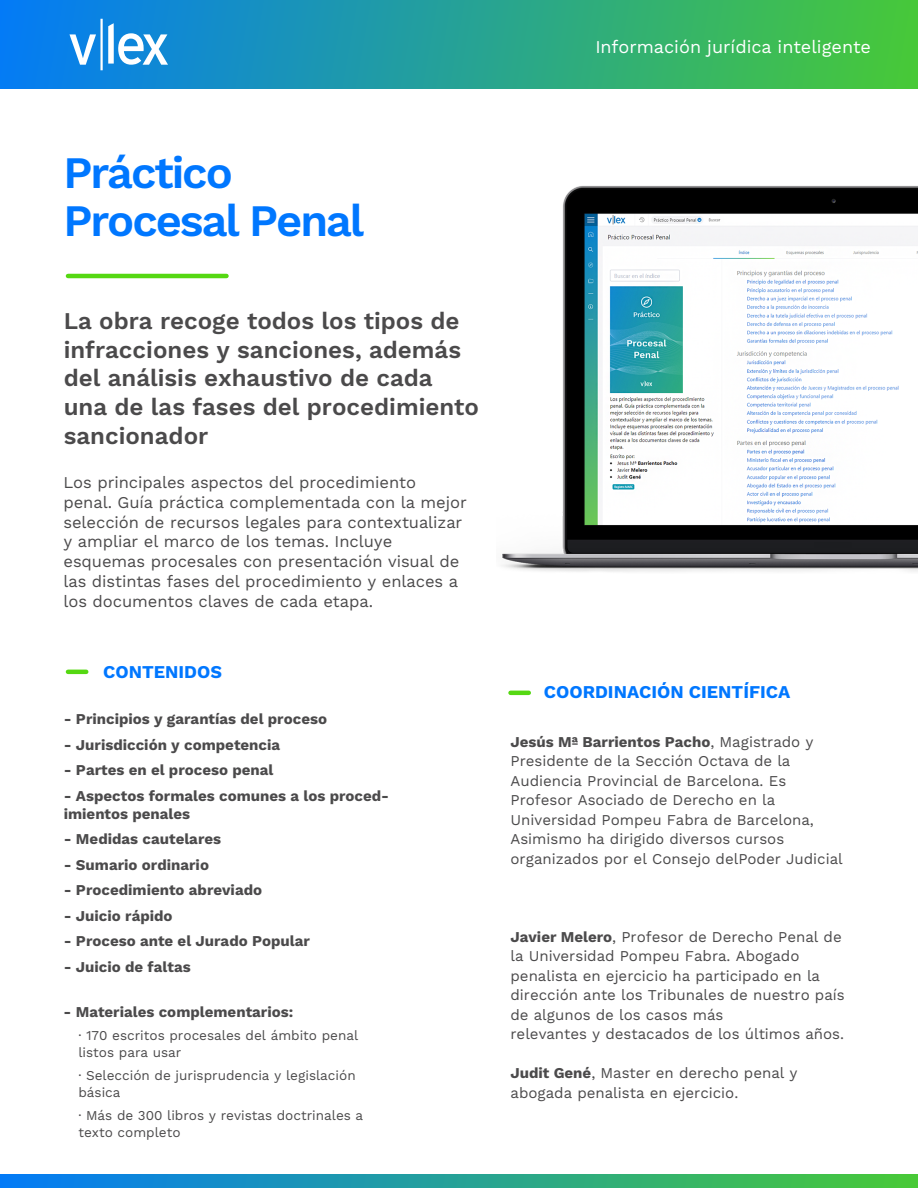
<style>
.page{position:relative;width:918px;height:1188px;background:#fff}
.page>*{position:absolute;margin:0;border:0;box-sizing:border-box;transform-origin:0 0}
.t1{font:600 45px/48px "Work Sans";letter-spacing:-.045em;color:#07f}
.t2{font:600 24px/28.8px "Work Sans";color:#4b4a4b}
.t3{font:700 18px "Work Sans";color:#07f}
.t4{font:18px "Work Sans";color:#fff}
.t5{font:16.5px/19.8px "Work Sans";letter-spacing:-.005em;color:#4b4a4b}
.t6{font:15px/19.5px "Work Sans";color:#4b4a4b}
.t7{font:700 15px/18px "Work Sans";color:#4b4a4b}
.t8{font:13.5px/16.2px "Work Sans";color:#4b4a4b}
.s1{font-weight:700}
</style>
<div class="page">
<div style="left:0;top:0;width:918px;height:88px;background:linear-gradient(to right,#047bf6,#47c938)"></div>
<svg style="left:0;top:1174px;width:918px;height:14px;background:#25a196"></svg>
<hr style="left:68px;top:274px;width:158px;height:4px;background:#55d812">
<hr style="left:68px;top:670px;width:18px;height:4px;background:#55d812">
<svg style="left:69px;top:19px;width:99px;height:51px"></svg>
<hr style="left:511px;top:691px;width:18px;height:4px;background:#55d812">
<img style="left:502px;top:186px;width:416px;height:386px">
<p class="t4" style="left:595px;top:36px;width:277px">Información jurídica inteligente</p>
<h1 class="t1" style="left:63px;top:151px;width:302px">Práctico<br>Procesal Penal</h1>
<h2 class="t2" style="left:64px;top:307px;width:417px">La obra recoge todos los tipos de infracciones y sanciones, además del análisis exhaustivo de cada una de las fases del procedimiento sancionador</h2>
<p class="t5" style="left:63px;top:473px;width:405px">Los principales aspectos del procedimiento penal. Guía práctica complementada con la mejor selección de recursos legales para contextualizar y ampliar el marco de los temas. Incluye esquemas procesales con presentación visual de las distintas fases del procedimiento y enlaces a los documentos claves de cada etapa.</p>
<p class="t3" style="left:103px;top:661px;width:120px">CONTENIDOS</p>
<p class="t7" style="left:64px;top:711px;width:265px">- Principios y garantías del proceso</p>
<p class="t7" style="left:64px;top:736px;width:218px">- Jurisdicción y competencia</p>
<p class="t7" style="left:64px;top:762px;width:211px">- Partes en el proceso penal</p>
<p class="t7" style="left:64px;top:787px;width:327px">- Aspectos formales comunes a los proced&shy;imientos penales</p>
<p class="t7" style="left:64px;top:831px;width:159px">- Medidas cautelares</p>
<p class="t7" style="left:64px;top:856px;width:147px">- Sumario ordinario</p>
<p class="t7" style="left:64px;top:882px;width:200px">- Procedimiento abreviado</p>
<p class="t7" style="left:64px;top:907px;width:110px">- Juicio rápido</p>
<p class="t7" style="left:64px;top:933px;width:248px">- Proceso ante el Jurado Popular</p>
<p class="t7" style="left:64px;top:958px;width:128px">- Juicio de faltas</p>
<p class="t7" style="left:63px;top:1003px;width:231px">- Materiales complementarios:</p>
<p class="t8" style="left:78px;top:1028px;width:281px">· 170 escritos procesales del ámbito penal listos para usar</p>
<p class="t8" style="left:78px;top:1068px;width:279px">· Selección de jurisprudencia y legislación básica</p>
<p class="t8" style="left:78px;top:1108px;width:286px">· Más de 300 libros y revistas doctrinales a texto completo</p>
<p class="t3" style="left:544px;top:682px;width:248px">COORDINACIÓN CIENTÍFICA</p>
<p class="t6" style="left:511px;top:733px;width:334px"><span class="s1">Jesús Mª Barrientos Pacho</span>, Magistrado y Presidente de la Sección Octava de la Audiencia Provincial de Barcelona. Es Profesor Asociado de Derecho en la Universidad Pompeu Fabra de Barcelona, Asimismo ha dirigido diversos cursos organizados por el Consejo delPoder Judicial</p>
<p class="t6" style="left:511px;top:928px;width:336px"><span class="s1">Javier Melero</span>, Profesor de Derecho Penal de la Universidad Pompeu Fabra. Abogado penalista en ejercicio ha participado en la dirección ante los Tribunales de nuestro país de algunos de los casos más<br>relevantes y destacados de los últimos años.</p>
<p class="t6" style="left:511px;top:1064px;width:289px"><span class="s1">Judit Gené</span>, Master en derecho penal y abogada penalista en ejercicio.</p>
</div>
